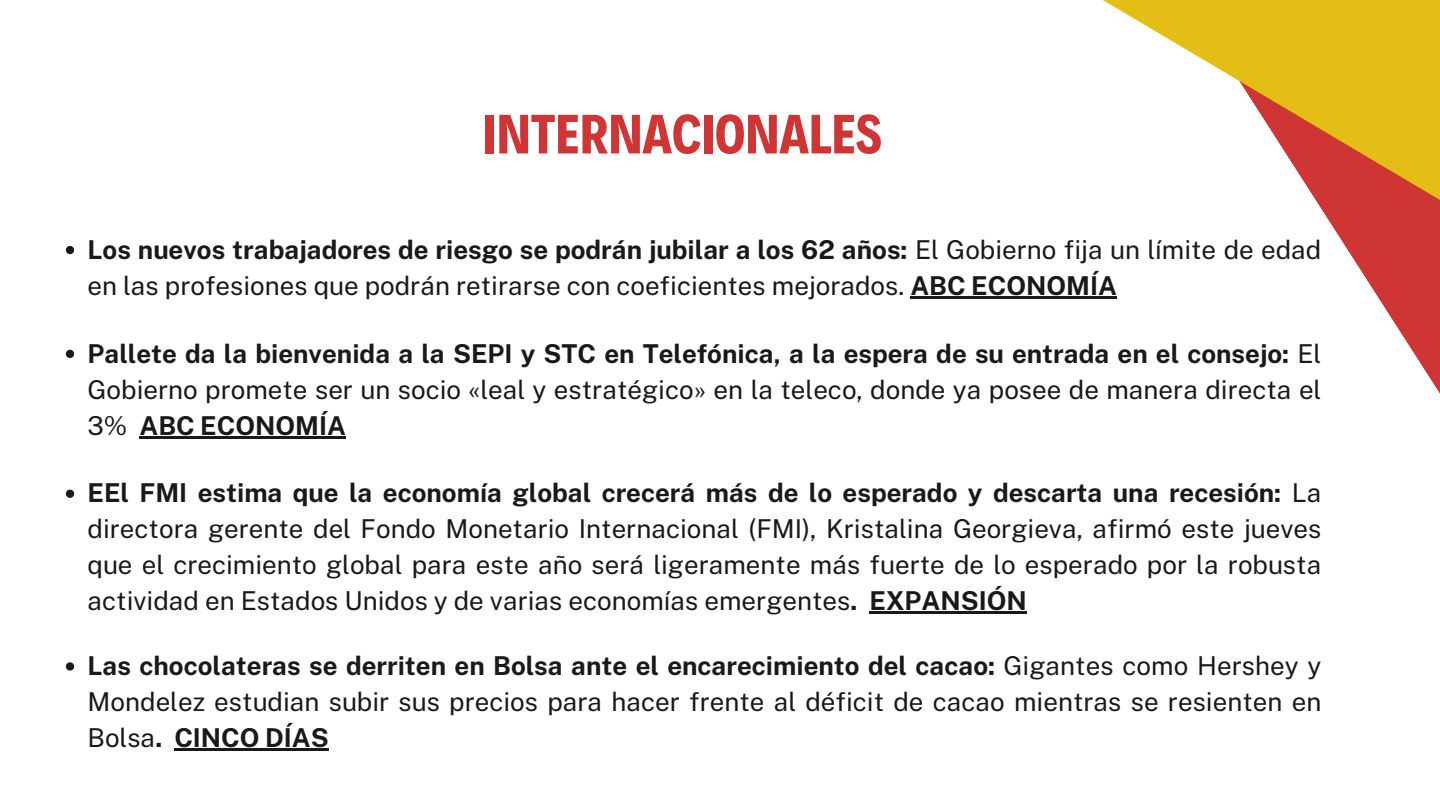
<style>
.page{position:relative;width:1440px;height:810px;background:#fff}
.page>*{position:absolute;margin:0;border:0;box-sizing:border-box;transform-origin:0 0}
.t1{font:700 56px "Decalotype";color:#cf3535}
.t2{font:26px/36px "Public Sans";color:#191919;text-align:justify}
.t3{font:700 26px/36px "Public Sans";color:#191919;text-align:justify}
.s1{font-weight:700}
.s2{font-weight:400}
</style>
<div class="page">
<svg style="left:1079px;top:250px;width:361px;height:144px"></svg>
<svg style="left:1103px;top:0;width:337px;height:250px"></svg>
<svg style="left:66px;top:246px;width:8px;height:8px"></svg>
<hr style="left:910px;top:296px;width:207px;height:2px;background:#191919">
<svg style="left:66px;top:350px;width:8px;height:8px"></svg>
<hr style="left:139px;top:436px;width:207px;height:2px;background:#191919">
<svg style="left:66px;top:490px;width:8px;height:8px"></svg>
<hr style="left:870px;top:612px;width:157px;height:2px;background:#191919">
<svg style="left:66px;top:662px;width:8px;height:9px"></svg>
<hr style="left:174px;top:749px;width:155px;height:2px;background:#191919">
<h1 class="t1" style="left:483px;top:97px;width:400px">INTERNACIONALES</h1>
<p class="t2" style="left:88px;top:231px;width:1235px"><span class="s1">Los nuevos trabajadores de riesgo se podrán jubilar a los 62 años:</span> El Gobierno fija un límite de edad en las profesiones que podrán retirarse con coeficientes mejorados. <span class="s1">ABC ECONOMÍA</span></p>
<p class="t3" style="left:88px;top:335px;width:1235px">Pallete da la bienvenida a la SEPI y STC en Telefónica, a la espera de su entrada en el consejo: <span class="s2">El Gobierno promete ser un socio «leal y estratégico» en la teleco, donde ya posee de manera directa el 3%</span> ABC ECONOMÍA</p>
<p class="t2" style="left:88px;top:475px;width:1235px"><span class="s1">EEl FMI estima que la economía global crecerá más de lo esperado y descarta una recesión:</span> La directora gerente del Fondo Monetario Internacional (FMI), Kristalina Georgieva, afirmó este jueves que el crecimiento global para este año será ligeramente más fuerte de lo esperado por la robusta actividad en Estados Unidos y de varias economías emergentes<span class="s1">. EXPANSIÓN</span></p>
<p class="t2" style="left:88px;top:648px;width:1235px"><span class="s1">Las chocolateras se derriten en Bolsa ante el encarecimiento del cacao:</span> Gigantes como Hershey y Mondelez estudian subir sus precios para hacer frente al déficit de cacao mientras se resienten en Bolsa<span class="s1">. CINCO DÍAS</span></p>
</div>
